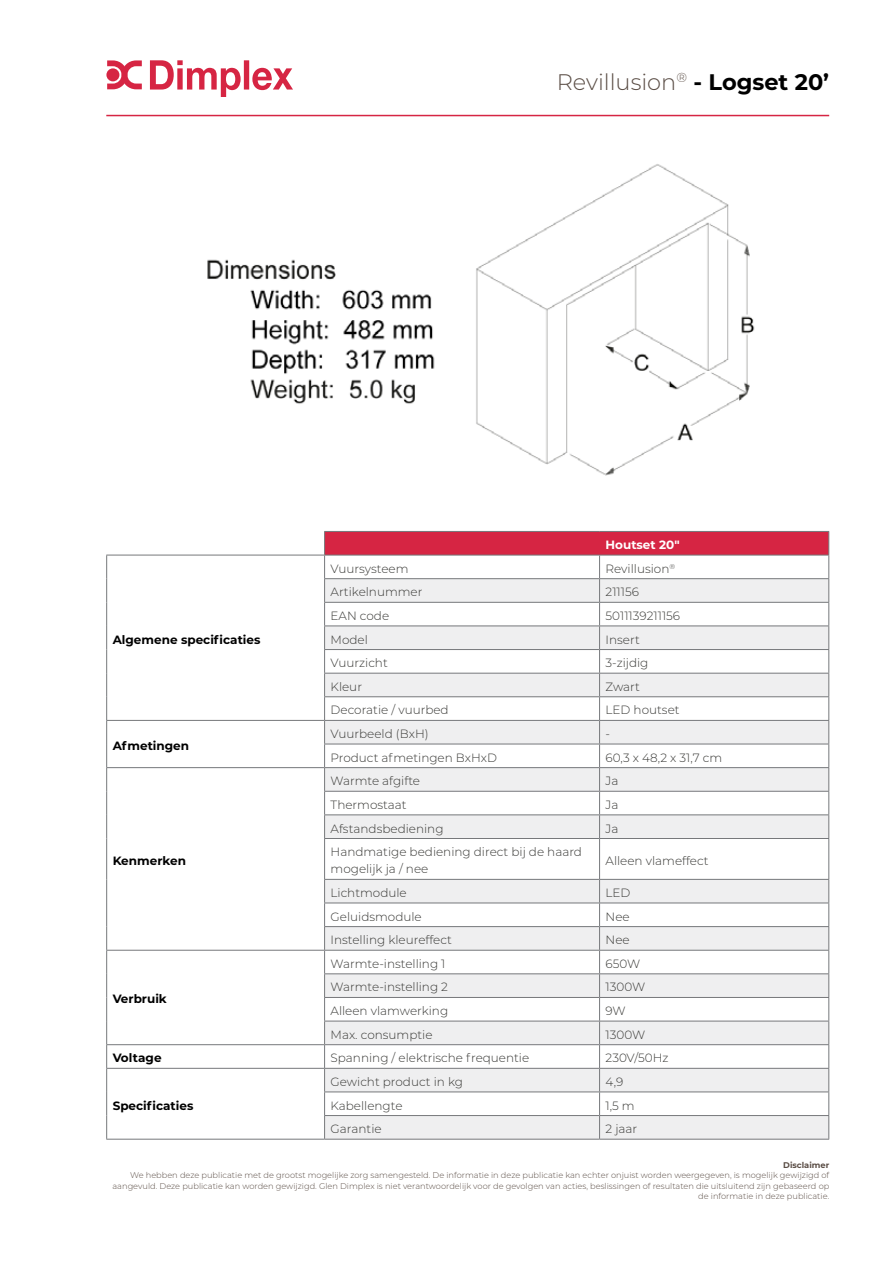
<style>
.page{position:relative;width:893px;height:1263px;background:#fff}
.page>*{position:absolute;margin:0;border:0;box-sizing:border-box;transform-origin:0 0}
.t1{font:300 22.5px "Montserrat";color:#5a4d45}
.t2{font:300 12px/17.2px "Montserrat";color:#383835}
.t3{font:700 12px "Montserrat";color:#000}
.t4{font:700 12px "Montserrat";color:#fff}
.t5{font:300 8.25px/10.5px "Montserrat";color:#5a4d45;text-align:right}
.t6{font:700 8.25px "Montserrat";color:#5a4d45}
.s1{font-weight:700;color:#000}
</style>
<div class="page">
<hr style="left:106px;top:115px;width:723px;height:1px;background:#d62543">
<svg style="left:150px;top:60px;width:143px;height:37px"></svg>
<svg style="left:107px;top:60px;width:35px;height:29px"></svg>
<img style="left:207px;top:164px;width:548px;height:312px">
<svg style="left:325px;top:839px;width:503px;height:300px"></svg>
<hr style="left:106px;top:555px;width:219px;height:1px;background:#76787b">
<hr style="left:106px;top:720px;width:219px;height:1px;background:#76787b">
<svg style="left:106px;top:555px;width:1px;height:283px"></svg>
<hr style="left:106px;top:838px;width:1px;height:41px;background:#76787b">
<hr style="left:106px;top:767px;width:219px;height:1px;background:#76787b">
<hr style="left:106px;top:950px;width:219px;height:1px;background:#76787b">
<hr style="left:106px;top:1044px;width:219px;height:1px;background:#76787b">
<svg style="left:106px;top:879px;width:1px;height:260px"></svg>
<hr style="left:106px;top:1068px;width:219px;height:1px;background:#76787b">
<hr style="left:106px;top:1139px;width:219px;height:1px;background:#76787b">
<hr style="left:324px;top:839px;width:1px;height:40px;background:#76787b">
<hr style="left:828px;top:839px;width:1px;height:40px;background:#76787b">
<hr style="left:599px;top:839px;width:1px;height:40px;background:#76787b">
<hr style="left:324px;top:838px;width:276px;height:1px;background:#76787b">
<hr style="left:600px;top:838px;width:229px;height:1px;background:#76787b">
<svg style="left:324px;top:531px;width:505px;height:307px"></svg>
<hr style="left:324px;top:879px;width:276px;height:1px;background:#76787b">
<hr style="left:324px;top:902px;width:276px;height:1px;background:#76787b">
<hr style="left:600px;top:879px;width:229px;height:1px;background:#76787b">
<hr style="left:600px;top:902px;width:229px;height:1px;background:#76787b">
<hr style="left:324px;top:926px;width:276px;height:1px;background:#76787b">
<hr style="left:325px;top:950px;width:275px;height:1px;background:#76787b">
<hr style="left:600px;top:926px;width:229px;height:1px;background:#76787b">
<hr style="left:600px;top:950px;width:229px;height:1px;background:#76787b">
<hr style="left:324px;top:973px;width:276px;height:1px;background:#76787b">
<hr style="left:324px;top:997px;width:276px;height:1px;background:#76787b">
<hr style="left:600px;top:973px;width:229px;height:1px;background:#76787b">
<hr style="left:600px;top:997px;width:229px;height:1px;background:#76787b">
<hr style="left:324px;top:1021px;width:276px;height:1px;background:#76787b">
<hr style="left:325px;top:1044px;width:275px;height:1px;background:#76787b">
<hr style="left:600px;top:1021px;width:229px;height:1px;background:#76787b">
<hr style="left:600px;top:1044px;width:229px;height:1px;background:#76787b">
<hr style="left:325px;top:1068px;width:275px;height:1px;background:#76787b">
<hr style="left:324px;top:1091px;width:276px;height:1px;background:#76787b">
<hr style="left:600px;top:1068px;width:229px;height:1px;background:#76787b">
<hr style="left:600px;top:1091px;width:229px;height:1px;background:#76787b">
<hr style="left:324px;top:1115px;width:276px;height:1px;background:#76787b">
<svg style="left:324px;top:880px;width:1px;height:259px"></svg>
<hr style="left:600px;top:1115px;width:229px;height:1px;background:#76787b">
<svg style="left:828px;top:880px;width:1px;height:259px"></svg>
<svg style="left:599px;top:880px;width:1px;height:259px"></svg>
<hr style="left:325px;top:1139px;width:275px;height:1px;background:#76787b">
<hr style="left:600px;top:1139px;width:229px;height:1px;background:#76787b">
<h1 class="t1" style="left:557px;top:66px;width:274px">Revillusion<sup>®</sup> <span class="s1">- Logset 20’</span></h1>
<p class="t3" style="left:113px;top:631px;width:149px">Algemene specificaties</p>
<p class="t3" style="left:113px;top:737px;width:78px">Afmetingen</p>
<p class="t3" style="left:113px;top:852px;width:75px">Kenmerken</p>
<p class="t3" style="left:113px;top:990px;width:56px">Verbruik</p>
<p class="t4" style="left:606px;top:536px;width:76px">Houtset 20"</p>
<p class="t2" style="left:331px;top:559px;width:79px">Vuursysteem</p>
<p class="t2" style="left:606px;top:559px;width:71px">Revillusion<sup>®</sup></p>
<p class="t2" style="left:331px;top:583px;width:93px">Artikelnummer</p>
<p class="t2" style="left:606px;top:583px;width:35px">211156</p>
<p class="t2" style="left:331px;top:607px;width:60px">EAN code</p>
<p class="t2" style="left:606px;top:607px;width:76px">5011139211156</p>
<p class="t2" style="left:331px;top:630px;width:39px">Model</p>
<p class="t2" style="left:606px;top:630px;width:36px">Insert</p>
<p class="t2" style="left:331px;top:654px;width:59px">Vuurzicht</p>
<p class="t2" style="left:606px;top:654px;width:44px">3-zijdig</p>
<p class="t2" style="left:331px;top:677px;width:33px">Kleur</p>
<p class="t2" style="left:606px;top:677px;width:36px">Zwart</p>
<p class="t2" style="left:331px;top:701px;width:120px">Decoratie / vuurbed</p>
<p class="t2" style="left:606px;top:701px;width:76px">LED houtset</p>
<p class="t2" style="left:331px;top:725px;width:100px">Vuurbeeld (BxH)</p>
<p class="t2" style="left:606px;top:725px;width:6px">-</p>
<p class="t2" style="left:331px;top:748px;width:168px">Product afmetingen BxHxD</p>
<p class="t2" style="left:606px;top:748px;width:118px">60,3 x 48,2 x 31,7 cm</p>
<p class="t2" style="left:331px;top:772px;width:91px">Warmte afgifte</p>
<p class="t2" style="left:606px;top:772px;width:14px">Ja</p>
<p class="t2" style="left:331px;top:796px;width:78px">Thermostaat</p>
<p class="t2" style="left:606px;top:796px;width:14px">Ja</p>
<p class="t2" style="left:331px;top:819px;width:114px">Afstandsbediening</p>
<p class="t2" style="left:606px;top:819px;width:14px">Ja</p>
<p class="t2" style="left:331px;top:843px;width:253px">Handmatige bediening direct bij de haard mogelijk ja / nee</p>
<p class="t2" style="left:606px;top:851px;width:105px">Alleen vlameffect</p>
<p class="t2" style="left:331px;top:884px;width:78px">Lichtmodule</p>
<p class="t2" style="left:606px;top:884px;width:26px">LED</p>
<p class="t2" style="left:331px;top:907px;width:93px">Geluidsmodule</p>
<p class="t2" style="left:606px;top:907px;width:26px">Nee</p>
<p class="t2" style="left:331px;top:931px;width:123px">Instelling kleureffect</p>
<p class="t2" style="left:606px;top:931px;width:26px">Nee</p>
<p class="t2" style="left:331px;top:954px;width:116px">Warmte-instelling 1</p>
<p class="t2" style="left:606px;top:954px;width:36px">650W</p>
<p class="t2" style="left:331px;top:978px;width:119px">Warmte-instelling 2</p>
<p class="t2" style="left:606px;top:978px;width:41px">1300W</p>
<p class="t2" style="left:331px;top:1002px;width:119px">Alleen vlamwerking</p>
<p class="t2" style="left:606px;top:1002px;width:22px">9W</p>
<p class="t2" style="left:331px;top:1025px;width:103px">Max. consumptie</p>
<p class="t2" style="left:606px;top:1025px;width:41px">1300W</p>
<p class="t3" style="left:113px;top:1049px;width:50px">Voltage</p>
<p class="t2" style="left:331px;top:1049px;width:200px">Spanning / elektrische frequentie</p>
<p class="t2" style="left:606px;top:1049px;width:65px">230V/50Hz</p>
<p class="t3" style="left:113px;top:1097px;width:82px">Specificaties</p>
<p class="t2" style="left:331px;top:1073px;width:134px">Gewicht product in kg</p>
<p class="t2" style="left:606px;top:1073px;width:19px">4,9</p>
<p class="t2" style="left:331px;top:1096px;width:73px">Kabellengte</p>
<p class="t2" style="left:606px;top:1096px;width:31px">1,5 m</p>
<p class="t2" style="left:331px;top:1120px;width:53px">Garantie</p>
<p class="t2" style="left:606px;top:1120px;width:33px">2 jaar</p>
<p class="t6" style="left:783px;top:1159px;width:48px">Disclaimer</p>
<p class="t5" style="left:112px;top:1170px;width:718px">We hebben deze publicatie met de grootst mogelijke zorg samengesteld. De informatie in deze publicatie kan echter onjuist worden weergegeven, is mogelijk gewijzigd of aangevuld. Deze publicatie kan worden gewijzigd. Glen Dimplex is niet verantwoordelijk voor de gevolgen van acties, beslissingen of resultaten die uitsluitend zijn gebaseerd op de informatie in deze publicatie.</p>
</div>
